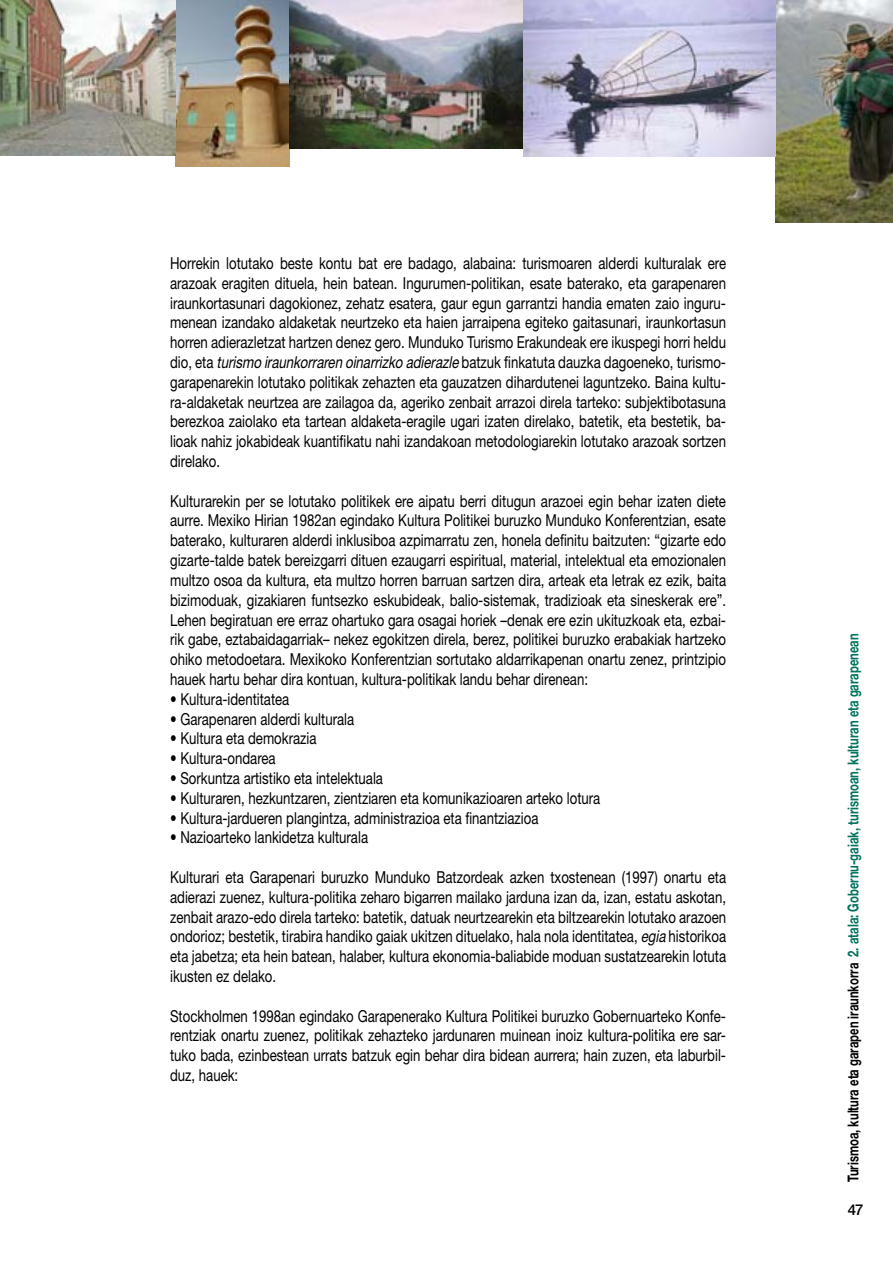
<style>
.page{position:relative;width:893px;height:1263px;background:#fff}
.page>*{position:absolute;margin:0;border:0;box-sizing:border-box;transform-origin:0 0}
.t1{font:16.5px/19.8px "Helvetica Neue LT Std";color:#000;text-align:justify;scale:.8 1}
.t2{font:700 15px "Helvetica Neue LT Std";color:#00725d;scale:.75 1}
.t3{font:500 15px "Helvetica Neue LT Std";color:#000}
.s1{font-style:italic}
.s2{color:#000}
</style>
<div class="page">
<img style="left:776px;top:0;width:117px;height:222px">
<img style="left:175px;top:0;width:115px;height:166px">
<img style="left:290px;top:0;width:233px;height:148px">
<img style="left:0;top:0;width:175px;height:156px">
<img style="left:523px;top:0;width:253px;height:156px">
<p class="t1" style="left:170px;top:253px;width:696px">Horrekin lotutako beste kontu bat ere badago, alabaina: turismoaren alderdi kulturalak ere arazoak eragiten dituela, hein batean. Ingurumen-politikan, esate baterako, eta garapenaren iraunkortasunari dagokionez, zehatz esatera, gaur egun garrantzi handia ematen zaio inguru&shy;menean izandako aldaketak neurtzeko eta haien jarraipena egiteko gaitasunari, iraunkortasun horren adierazletzat hartzen denez gero. Munduko Turismo Erakundeak ere ikuspegi horri heldu dio, eta <span class="s1">turismo iraunkorraren oinarrizko adierazle</span> batzuk finkatuta dauzka dagoeneko, turismo&shy;garapenarekin lotutako politikak zehazten eta gauzatzen dihardutenei laguntzeko. Baina kultu&shy;ra-aldaketak neurtzea are zailagoa da, ageriko zenbait arrazoi direla tarteko: subjektibotasuna berezkoa zaiolako eta tartean aldaketa-eragile ugari izaten direlako, batetik, eta bestetik, ba&shy;lioak nahiz jokabideak kuantifikatu nahi izandakoan metodologiarekin lotutako arazoak sortzen direlako.</p>
<p class="t1" style="left:170px;top:491px;width:697px">Kulturarekin per se lotutako politikek ere aipatu berri ditugun arazoei egin behar izaten diete aurre. Mexiko Hirian 1982an egindako Kultura Politikei buruzko Munduko Konferentzian, esate baterako, kulturaren alderdi inklusiboa azpimarratu zen, honela definitu baitzuten: “gizarte edo gizarte-talde batek bereizgarri dituen ezaugarri espiritual, material, intelektual eta emozionalen multzo osoa da kultura, eta multzo horren barruan sartzen dira, arteak eta letrak ez ezik, baita bizimoduak, gizakiaren funtsezko eskubideak, balio-sistemak, tradizioak eta sineskerak ere”.<br>Lehen begiratuan ere erraz ohartuko gara osagai horiek –denak ere ezin ukituzkoak eta, ezbai&shy;rik gabe, eztabaidagarriak– nekez egokitzen direla, berez, politikei buruzko erabakiak hartzeko ohiko metodoetara. Mexikoko Konferentzian sortutako aldarrikapenan onartu zenez, printzipio hauek hartu behar dira kontuan, kultura-politikak landu behar direnean:</p>
<p class="t1" style="left:170px;top:689px;width:151px">• Kultura-identitatea</p>
<p class="t1" style="left:170px;top:708px;width:232px">• Garapenaren alderdi kulturala</p>
<p class="t1" style="left:170px;top:728px;width:185px">• Kultura eta demokrazia</p>
<p class="t1" style="left:170px;top:748px;width:134px">• Kultura-ondarea</p>
<p class="t1" style="left:170px;top:768px;width:268px">• Sorkuntza artistiko eta intelektuala</p>
<p class="t1" style="left:170px;top:788px;width:539px">• Kulturaren, hezkuntzaren, zientziaren eta komunikazioaren arteko lotura</p>
<p class="t1" style="left:170px;top:807px;width:462px">• Kultura-jardueren plangintza, administrazioa eta finantziazioa</p>
<p class="t1" style="left:170px;top:827px;width:249px">• Nazioarteko lankidetza kulturala</p>
<p class="t1" style="left:170px;top:867px;width:697px">Kulturari eta Garapenari buruzko Munduko Batzordeak azken txostenean (1997) onartu eta adierazi zuenez, kultura-politika zeharo bigarren mailako jarduna izan da, izan, estatu askotan, zenbait arazo-edo direla tarteko: batetik, datuak neurtzearekin eta biltzearekin lotutako arazoen ondorioz; bestetik, tirabira handiko gaiak ukitzen dituelako, hala nola identitatea, <span class="s1">egia</span> historikoa eta jabetza; eta hein batean, halaber, kultura ekonomia-baliabide moduan sustatzearekin lotuta ikusten ez delako.</p>
<p class="t1" style="left:170px;top:1005px;width:696px">Stockholmen 1998an egindako Garapenerako Kultura Politikei buruzko Gobernuarteko Konfe&shy;rentziak onartu zuenez, politikak zehazteko jardunaren muinean inoiz kultura-politika ere sar&shy;tuko bada, ezinbestean urrats batzuk egin behar dira bidean aurrera; hain zuzen, eta laburbil&shy;duz, hauek:</p>
<p class="t2" style="left:844px;top:1182px;width:733px;rotate:-90deg"><span class="s2">Turismoa, kultura eta garapen iraunkorra</span> 2. atala: Gobernu-gaiak, turismoan, kulturan eta garapenean</p>
<p class="t3" style="left:848px;top:1200px;width:17px">47</p>
</div>
